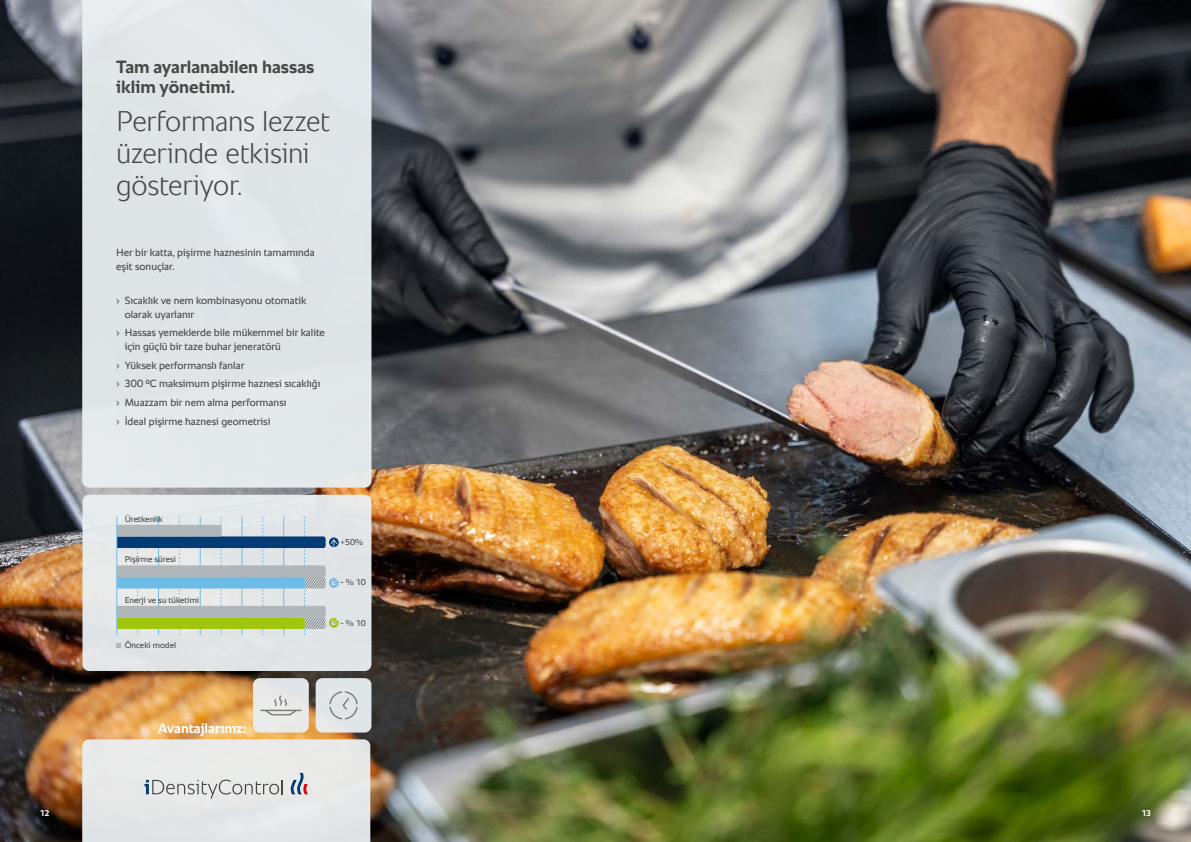
<style>
.page{position:relative;width:1191px;height:842px;background:#fff}
.page>*{position:absolute;margin:0;border:0;box-sizing:border-box;transform-origin:0 0}
.t1{font:300 29px/32px "RATIONAL Sans TT";letter-spacing:-.01em;color:#484847}
.t2{font:700 18px/20.4px "RATIONAL Sans TT";letter-spacing:-.005em;color:#484847}
.t3{font:700 14px "RATIONAL Sans TT";color:#fff}
.t4{font:10.5px/13.6px "RATIONAL Sans TT";color:#484847}
.t5{font:8.5px "RATIONAL Sans TT";color:#484847}
.t6{font:700 8.5px "RATIONAL Sans TT";color:#fff}
</style>
<div class="page">
<img style="left:0;top:0;width:1191px;height:842px">
<div style="left:82px;top:495px;width:289px;height:176px;background:#e3e6e8;border-radius:7px"></div>
<div style="left:82px;top:0;width:289px;height:488px;background:#e0e5e8"></div>
<svg style="left:82px;top:739px;width:288px;height:103px;background:#e3e4e4"></svg>
<svg style="left:116px;top:643px;width:5px;height:5px"></svg>
<hr style="left:116px;top:517px;width:1px;height:118px;background:#6ebde6">
<svg style="left:117px;top:517px;width:222px;height:118px"></svg>
<div style="left:253px;top:678px;width:56px;height:54px;background:#e8e9e8;border-radius:7px"></div>
<svg style="left:260px;top:695px;width:41px;height:20px"></svg>
<div style="left:316px;top:678px;width:55px;height:54px;background:#e1e5e8;border-radius:7px"></div>
<svg style="left:329px;top:691px;width:29px;height:28px"></svg>
<h2 class="t2" style="left:116px;top:56px;width:200px">Tam ayarlanabilen hassas iklim yönetimi.</h2>
<h1 class="t1" style="left:116px;top:105px;width:215px">Performans lezzet üzerinde etkisini gösteriyor.</h1>
<p class="t4" style="left:116px;top:246px;width:200px">Her bir katta, pişirme haznesinin tamamında eşit sonuçlar.</p>
<p class="t4" style="left:125px;top:294px;width:183px;text-indent:-9px">› Sıcaklık ve nem kombinasyonu otomatik olarak uyarlanır</p>
<p class="t4" style="left:125px;top:326px;width:202px;text-indent:-9px">› Hassas yemeklerde bile mükemmel bir kalite için güçlü bir taze buhar jeneratörü</p>
<p class="t4" style="left:116px;top:356px;width:206px;line-height:18.7px">› Yüksek performanslı fanlar<br>› 300 0C maksimum pişirme haznesi sıcaklığı › Muazzam bir nem alma performansı<br>› İdeal pişirme haznesi geometrisi</p>
<p class="t5" style="left:125px;top:513px;width:39px">Üretkenlik</p>
<p class="t5" style="left:125px;top:553px;width:53px">Pişirme süresi</p>
<p class="t5" style="left:125px;top:593px;width:76px">Enerji ve su tüketimi</p>
<p class="t5" style="left:125px;top:639px;width:53px">Önceki model</p>
<h3 class="t3" style="left:158px;top:718px;width:90px">Avantajlarınız:</h3>
<p class="t5" style="left:340px;top:536px;width:24px">+50%</p>
<p class="t5" style="left:340px;top:576px;width:27px">- % 10</p>
<p class="t5" style="left:340px;top:617px;width:27px">- % 10</p>
<p class="t6" style="left:40px;top:807px;width:11px">12</p>
<p class="t6" style="left:1141px;top:807px;width:11px">13</p>
</div>
